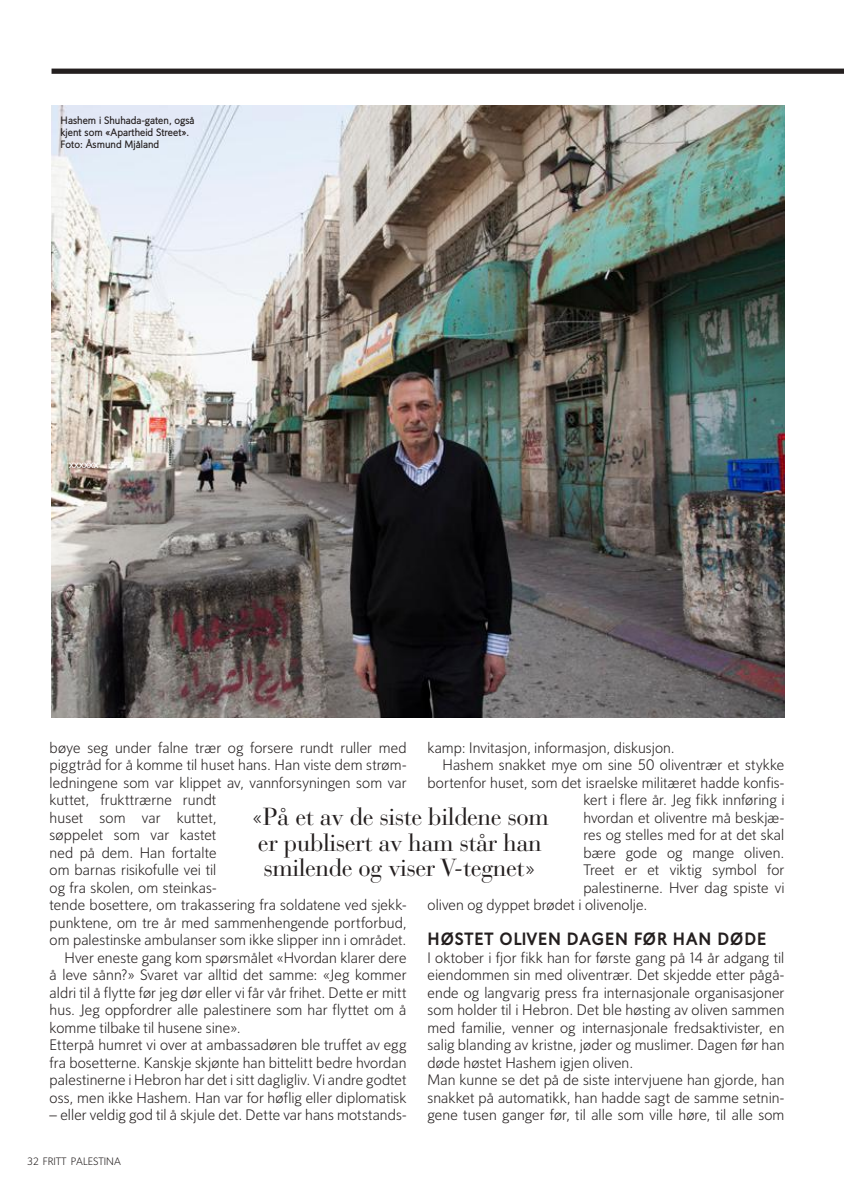
<style>
.page{position:relative;width:844px;height:1191px;background:#fff}
.page>*{position:absolute;margin:0;border:0;box-sizing:border-box;transform-origin:0 0}
.t1{font:24.5px/25.4px "Bauer Bodoni Std";letter-spacing:-.02em;color:#241f1f}
.t2{font:900 17.5px "Oslo";letter-spacing:.05em;color:#241f1f}
.t3{font:300 14.88px/17.5px "Oslo";letter-spacing:.01em;color:#241f1f}
.t4{font:700 10.5px/12.2px "Oslo";color:#241f1f}
.t5{font:300 10.5px "Oslo";color:#241f1f}
.t6{font:700 10.5px "Oslo";color:#fff}
</style>
<div class="page">
<img style="left:51px;top:105px;width:733px;height:613px">
<div style="left:51px;top:69px;width:792px;height:5px;background:#241f1f"></div>
<p class="t4" style="left:61px;top:114px;width:135px">Hashem i Shuhada-gaten, også kjent som «Apartheid Street».<br>Foto: Åsmund Mjåland</p>
<p class="t6" style="left:69px;top:458px;width:31px">xxxxxx</p>
<p class="t3" style="left:50px;top:739px;width:358px">bøye seg under falne trær og forsere rundt ruller med</p>
<p class="t3" style="left:50px;top:756px;width:358px">piggtråd for å komme til huset hans. Han viste dem strøm-</p>
<p class="t3" style="left:50px;top:774px;width:358px">ledningene som var klippet av, vannforsyningen som var</p>
<p class="t3" style="left:50px;top:791px;width:168px">kuttet, frukttrærne rundt</p>
<p class="t3" style="left:50px;top:809px;width:168px">huset som var kuttet,</p>
<p class="t3" style="left:50px;top:826px;width:168px">søppelet som var kastet</p>
<p class="t3" style="left:50px;top:844px;width:168px">ned på dem. Han fortalte</p>
<p class="t3" style="left:50px;top:861px;width:168px">om barnas risikofulle vei til</p>
<p class="t3" style="left:50px;top:879px;width:168px">og fra skolen, om steinkas-</p>
<p class="t3" style="left:50px;top:896px;width:358px">tende bosettere, om trakassering fra soldatene ved sjekk-</p>
<p class="t3" style="left:50px;top:914px;width:358px">punktene, om tre år med sammenhengende portforbud,</p>
<p class="t3" style="left:50px;top:931px;width:358px">om palestinske ambulanser som ikke slipper inn i området.</p>
<p class="t3" style="left:64px;top:949px;width:343px">Hver eneste gang kom spørsmålet «Hvordan klarer dere</p>
<p class="t3" style="left:50px;top:966px;width:358px">å leve sånn?» Svaret var alltid det samme: «Jeg kommer</p>
<p class="t3" style="left:50px;top:984px;width:358px">aldri til å flytte før jeg dør eller vi får vår frihet. Dette er mitt</p>
<p class="t3" style="left:50px;top:1001px;width:358px">hus. Jeg oppfordrer alle palestinere som har flyttet om å</p>
<p class="t3" style="left:50px;top:1019px;width:192px">komme tilbake til husene sine».</p>
<p class="t3" style="left:50px;top:1036px;width:358px">Etterpå humret vi over at ambassadøren ble truffet av egg</p>
<p class="t3" style="left:50px;top:1054px;width:358px">fra bosetterne. Kanskje skjønte han bittelitt bedre hvordan</p>
<p class="t3" style="left:50px;top:1071px;width:358px">palestinerne i Hebron har det i sitt dagligliv. Vi andre godtet</p>
<p class="t3" style="left:50px;top:1089px;width:358px">oss, men ikke Hashem. Han var for høflig eller diplomatisk</p>
<p class="t3" style="left:50px;top:1106px;width:358px">– eller veldig god til å skjule det. Dette var hans motstands-</p>
<p class="t3" style="left:427px;top:739px;width:249px">kamp: Invitasjon, informasjon, diskusjon.</p>
<p class="t3" style="left:442px;top:756px;width:343px">Hashem snakket mye om sine 50 oliventrær et stykke</p>
<p class="t3" style="left:427px;top:774px;width:358px">bortenfor huset, som det israelske militæret hadde konfis-</p>
<p class="t3" style="left:583px;top:791px;width:202px">kert i flere år. Jeg fikk innføring i</p>
<p class="t3" style="left:583px;top:809px;width:202px">hvordan et oliventre må beskjæ-</p>
<p class="t3" style="left:583px;top:826px;width:202px">res og stelles med for at det skal</p>
<p class="t3" style="left:583px;top:844px;width:202px">bære gode og mange oliven.</p>
<p class="t3" style="left:583px;top:861px;width:202px">Treet er et viktig symbol for</p>
<p class="t3" style="left:583px;top:879px;width:202px">palestinerne. Hver dag spiste vi</p>
<p class="t3" style="left:427px;top:896px;width:221px">oliven og dyppet brødet i olivenolje.</p>
<p class="t2" style="left:427px;top:929px;width:340px">HØSTET OLIVEN DAGEN FØR HAN DØDE</p>
<p class="t3" style="left:427px;top:949px;width:358px">I oktober i fjor fikk han for første gang på 14 år adgang til eiendommen sin med oliventrær. Det skjedde etter pågå&shy;ende og langvarig press fra internasjonale organisasjoner som holder til i Hebron. Det ble høsting av oliven sammen med familie, venner og internasjonale fredsaktivister, en salig blanding av kristne, jøder og muslimer. Dagen før han døde høstet Hashem igjen oliven.<br>Man kunne se det på de siste intervjuene han gjorde, han snakket på automatikk, han hadde sagt de samme setnin&shy;gene tusen ganger før, til alle som ville høre, til alle som</p>
<h1 class="t1" style="left:251px;top:804px;width:299px">«På et av de siste bildene som er publisert av ham står han smilende og viser V-tegnet»</h1>
<p class="t5" style="left:27px;top:1155px;width:95px">32 FRITT PALESTINA</p>
</div>
